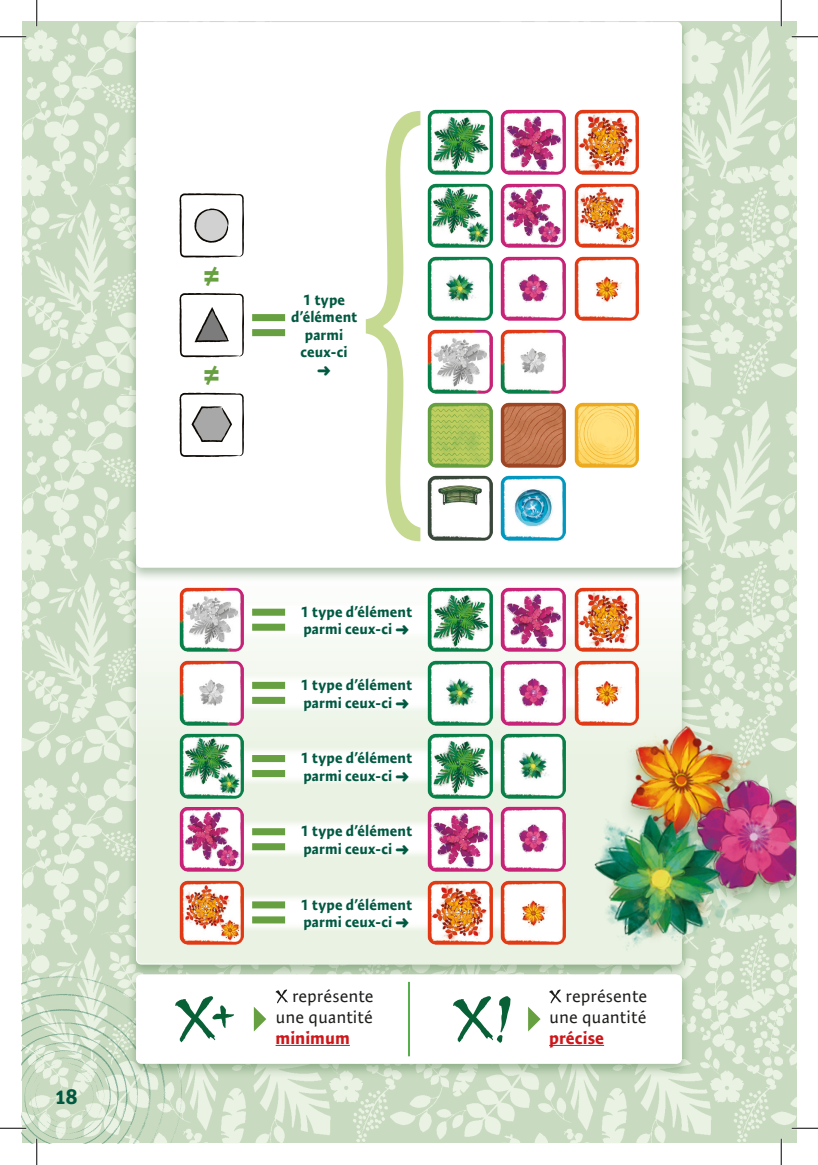
<style>
.page{position:relative;width:818px;height:1165px;background:#fff}
.page>*{position:absolute;margin:0;border:0;box-sizing:border-box;transform-origin:0 0}
.t1{font:700 35px "Expo Sans Pro";color:#67a040}
.t2{font:700 21px "Unit Rounded Pro";color:#005941}
.t3{font:17.5px/21px "Expo Sans Pro";color:#1d1d1b;text-align:right}
.t4{font:700 17.5px "Expo Sans Pro";color:#cd171a}
.t5{font:700 14.88px/17.5px "Expo Sans Pro";letter-spacing:.01em;color:#005941}
</style>
<div class="page">
<img style="left:22px;top:22px;width:774px;height:1121px">
<div style="left:126px;top:547px;width:565px;height:432px;background:#376a34;opacity:.4"></div>
<svg style="left:136px;top:582px;width:544px;height:382px"></svg>
<div style="left:126px;top:22px;width:565px;height:560px;background:#376a34;opacity:.4"></div>
<div style="left:136px;top:22px;width:545px;height:545px;background:#fff;border-radius:5px"></div>
<img style="left:22px;top:977px;width:160px;height:166px">
<div style="left:126px;top:970px;width:565px;height:108px;background:#376a34;opacity:.4"></div>
<div style="left:136px;top:975px;width:545px;height:88px;background:#fff;border-radius:5px"></div>
<div style="left:136px;top:974px;width:546px;height:90px;border:1px solid #fff;border-radius:5px"></div>
<img style="left:427px;top:110px;width:65px;height:64px">
<img style="left:501px;top:110px;width:64px;height:64px">
<img style="left:574px;top:110px;width:64px;height:64px">
<img style="left:427px;top:183px;width:65px;height:65px">
<img style="left:501px;top:183px;width:64px;height:65px">
<img style="left:574px;top:183px;width:64px;height:65px">
<img style="left:427px;top:476px;width:65px;height:64px">
<img style="left:501px;top:476px;width:64px;height:64px">
<img style="left:427px;top:329px;width:65px;height:65px">
<img style="left:501px;top:329px;width:64px;height:65px">
<img style="left:427px;top:256px;width:65px;height:65px">
<img style="left:501px;top:256px;width:64px;height:65px">
<img style="left:574px;top:256px;width:64px;height:65px">
<img style="left:427px;top:403px;width:65px;height:64px">
<img style="left:501px;top:403px;width:64px;height:64px">
<img style="left:574px;top:403px;width:64px;height:64px">
<img style="left:600px;top:699px;width:161px;height:89px">
<div style="left:683px;top:774px;width:113px;height:139px;background:#376a34;opacity:.4"></div>
<img style="left:684px;top:770px;width:112px;height:136px">
<img style="left:569px;top:788px;width:184px;height:185px">
<hr style="left:408px;top:982px;width:2px;height:74px;background:#3fa535">
<svg style="left:254px;top:1007px;width:12px;height:24px"></svg>
<svg style="left:528px;top:1007px;width:12px;height:24px"></svg>
<div style="left:203px;top:599px;width:429px;height:41px;background:#fff"></div>
<div style="left:203px;top:672px;width:429px;height:41px;background:#f8faf6"></div>
<div style="left:214px;top:683px;width:408px;height:20px;background:#fff"></div>
<svg style="left:244px;top:745px;width:257px;height:41px"></svg>
<div style="left:214px;top:756px;width:314px;height:20px;background:#fff"></div>
<svg style="left:244px;top:819px;width:257px;height:40px;fill:#f4f8f0"></svg>
<div style="left:214px;top:829px;width:314px;height:20px;background:#fff"></div>
<svg style="left:244px;top:892px;width:257px;height:41px"></svg>
<div style="left:214px;top:902px;width:314px;height:20px;background:#fff"></div>
<img style="left:574px;top:661px;width:64px;height:64px">
<img style="left:574px;top:587px;width:64px;height:65px">
<img style="left:501px;top:661px;width:64px;height:64px">
<img style="left:501px;top:807px;width:64px;height:64px">
<img style="left:501px;top:734px;width:64px;height:64px">
<img style="left:501px;top:587px;width:64px;height:65px">
<img style="left:501px;top:880px;width:64px;height:65px">
<img style="left:427px;top:661px;width:65px;height:64px">
<img style="left:427px;top:807px;width:65px;height:64px">
<img style="left:427px;top:734px;width:65px;height:64px">
<img style="left:427px;top:587px;width:65px;height:65px">
<img style="left:427px;top:880px;width:65px;height:65px">
<img style="left:179px;top:587px;width:65px;height:65px">
<img style="left:179px;top:661px;width:65px;height:64px">
<img style="left:179px;top:734px;width:65px;height:64px">
<img style="left:179px;top:807px;width:65px;height:64px">
<img style="left:179px;top:880px;width:65px;height:65px">
<hr style="left:275px;top:1045px;width:75px;height:1px;background:#cd171a">
<svg style="left:275px;top:989px;width:13px;height:14px"></svg>
<hr style="left:549px;top:1045px;width:55px;height:1px;background:#cd171a">
<svg style="left:549px;top:989px;width:12px;height:14px"></svg>
<svg style="left:175px;top:996px;width:59px;height:46px"></svg>
<svg style="left:453px;top:996px;width:57px;height:47px"></svg>
<svg style="left:179px;top:393px;width:65px;height:64px"></svg>
<svg style="left:179px;top:293px;width:106px;height:64px"></svg>
<svg style="left:179px;top:193px;width:65px;height:65px"></svg>
<svg style="left:366px;top:111px;width:54px;height:430px"></svg>
<svg style="left:252px;top:609px;width:33px;height:22px"></svg>
<svg style="left:252px;top:682px;width:33px;height:22px"></svg>
<svg style="left:252px;top:755px;width:33px;height:22px"></svg>
<svg style="left:252px;top:828px;width:33px;height:22px"></svg>
<svg style="left:252px;top:901px;width:33px;height:22px"></svg>
<hr style="left:0;top:36px;width:26px;height:2px;background:#fff">
<hr style="left:791px;top:36px;width:27px;height:2px;background:#fff">
<hr style="left:0;top:1127px;width:26px;height:2px;background:#fff">
<hr style="left:791px;top:1127px;width:27px;height:2px;background:#fff">
<hr style="left:36px;top:0;width:2px;height:26px;background:#fff">
<hr style="left:36px;top:1139px;width:2px;height:26px;background:#fff">
<hr style="left:780px;top:0;width:2px;height:26px;background:#fff">
<hr style="left:780px;top:1139px;width:2px;height:26px;background:#fff">
<svg style="left:0;top:36px;width:26px;height:1px"></svg>
<svg style="left:791px;top:36px;width:27px;height:1px"></svg>
<svg style="left:0;top:1128px;width:26px;height:1px"></svg>
<svg style="left:791px;top:1128px;width:27px;height:1px"></svg>
<svg style="left:36px;top:0;width:1px;height:26px"></svg>
<svg style="left:36px;top:1139px;width:1px;height:26px"></svg>
<svg style="left:781px;top:0;width:1px;height:26px"></svg>
<svg style="left:781px;top:1139px;width:1px;height:26px"></svg>
<h2 class="t2" style="left:55px;top:1082px;width:24px">18</h2>
<h1 class="t1" style="left:202px;top:254px;width:21px">≠</h1>
<h1 class="t1" style="left:202px;top:354px;width:21px">≠</h1>
<p class="t5" style="left:291px;top:291px;width:68px;text-align:center">1 type d’élément parmi ceux-ci</p>
<p class="t5" style="left:301px;top:603px;width:113px">1 type d’élément parmi ceux-ci ➜</p>
<p class="t5" style="left:301px;top:676px;width:113px">1 type d’élément parmi ceux-ci ➜</p>
<p class="t5" style="left:301px;top:749px;width:113px">1 type d’élément parmi ceux-ci ➜</p>
<p class="t5" style="left:301px;top:822px;width:113px">1 type d’élément parmi ceux-ci ➜</p>
<p class="t5" style="left:301px;top:895px;width:113px">1 type d’élément parmi ceux-ci ➜</p>
<p class="t3" style="left:275px;top:985px;width:100px">représente une quantité</p>
<p class="t4" style="left:275px;top:1027px;width:76px">minimum</p>
<p class="t3" style="left:549px;top:985px;width:100px">représente une quantité</p>
<p class="t4" style="left:549px;top:1027px;width:56px">précise</p>
</div>
